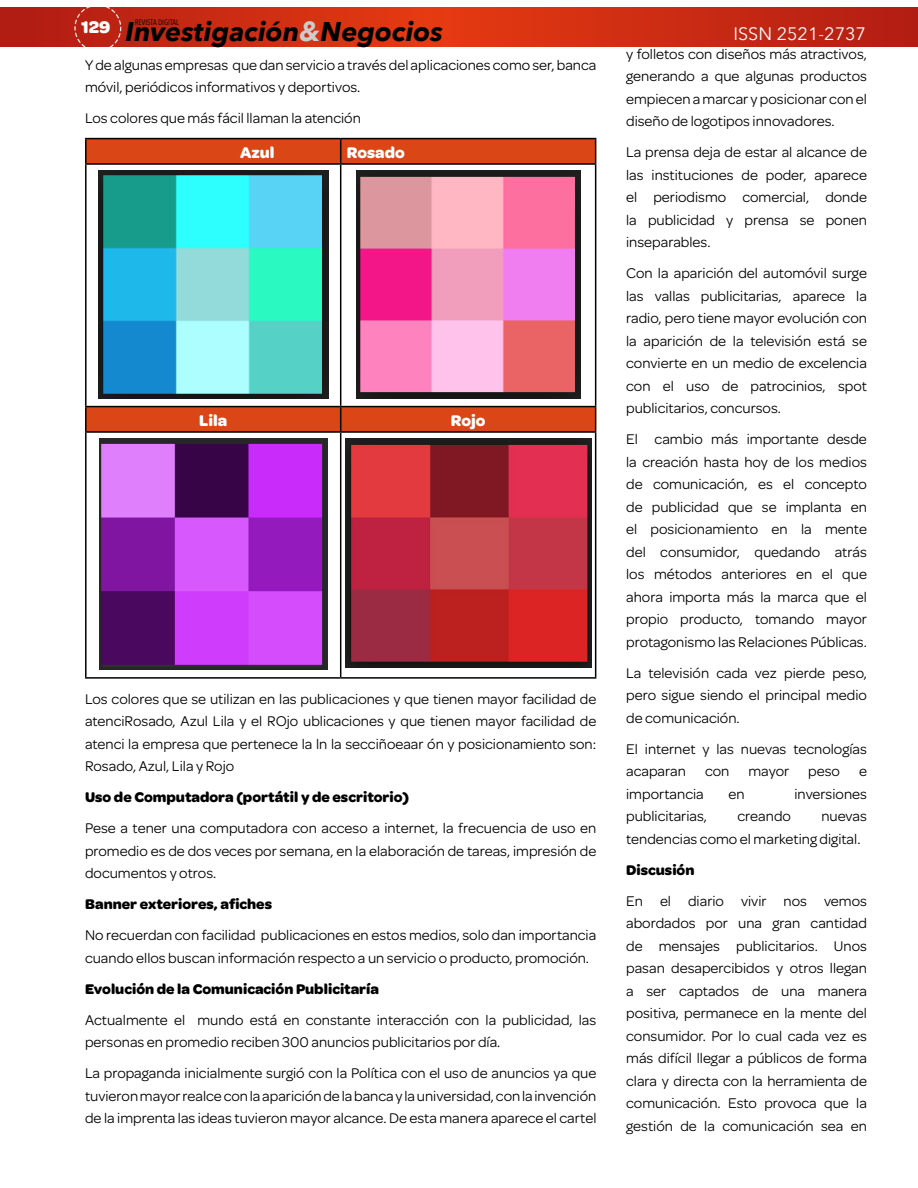
<style>
.page{position:relative;width:918px;height:1188px;background:#fff}
.page>*{position:absolute;margin:0;border:0;box-sizing:border-box;transform-origin:0 0}
.t1{font:italic 700 27px "Avenir Next";color:#000}
.t2{font:18px "Avenir Next";color:#fff}
.t3{font:700 16.5px "Omnes";color:#fff}
.t4{font:15px/22.5px "Omnes";color:#000;text-align:justify}
.t5{font:700 15px "Omnes";color:#000}
.t6{font:7.8px "Avenir Next Condensed";color:#000}
.s1{color:#ccc}
</style>
<div class="page">
<svg style="left:0;top:7px;width:918px;height:40px;background:#cc2c12"></svg>
<div style="left:59px;top:7px;width:83px;height:40px;background:#bb2213"></div>
<svg style="left:87px;top:139px;width:508px;height:292px;fill:#da4615"></svg>
<hr style="left:85px;top:138px;width:256px;height:1px;background:#000">
<hr style="left:85px;top:139px;width:2px;height:24px;background:#000">
<hr style="left:341px;top:138px;width:255px;height:1px;background:#000">
<svg style="left:340px;top:139px;width:1px;height:24px"></svg>
<svg style="left:595px;top:139px;width:1px;height:24px"></svg>
<hr style="left:85px;top:163px;width:256px;height:2px;background:#000">
<hr style="left:85px;top:165px;width:2px;height:241px;background:#000">
<hr style="left:341px;top:163px;width:255px;height:2px;background:#000">
<hr style="left:340px;top:165px;width:1px;height:241px;background:#000">
<hr style="left:595px;top:165px;width:1px;height:241px;background:#000">
<hr style="left:85px;top:406px;width:256px;height:1px;background:#000">
<hr style="left:85px;top:407px;width:2px;height:24px;background:#000">
<hr style="left:341px;top:406px;width:255px;height:1px;background:#000">
<svg style="left:340px;top:407px;width:1px;height:24px"></svg>
<svg style="left:595px;top:407px;width:1px;height:24px"></svg>
<hr style="left:85px;top:431px;width:256px;height:2px;background:#000">
<hr style="left:85px;top:433px;width:2px;height:244px;background:#000">
<hr style="left:341px;top:431px;width:255px;height:2px;background:#000">
<hr style="left:340px;top:433px;width:1px;height:244px;background:#000">
<hr style="left:595px;top:433px;width:1px;height:244px;background:#000">
<hr style="left:85px;top:677px;width:256px;height:2px;background:#000">
<hr style="left:341px;top:677px;width:255px;height:2px;background:#000">
<img style="left:98px;top:170px;width:230px;height:228px">
<img style="left:356px;top:170px;width:224px;height:228px">
<img style="left:99px;top:438px;width:228px;height:232px">
<img style="left:345px;top:438px;width:246px;height:230px">
<p class="t6" style="left:135px;top:16px;width:46px">REVISTA DIGITAL</p>
<h1 class="t1" style="left:81px;top:8px;width:363px"><sup>129</sup> Investigación<span class="s1">&amp;</span>Negocios</h1>
<p class="t4" style="left:85px;top:53px;width:513px">Y de algunas empresas que dan servicio a través del aplicaciones como ser, banca móvil, periódicos informativos y deportivos.</p>
<p class="t4" style="left:85px;top:106px;width:277px">Los colores que más fácil llaman la atención</p>
<p class="t3" style="left:240px;top:140px;width:36px">Azul</p>
<p class="t3" style="left:347px;top:140px;width:60px">Rosado</p>
<p class="t3" style="left:199px;top:408px;width:30px">Lila</p>
<p class="t3" style="left:451px;top:408px;width:36px">Rojo</p>
<p class="t4" style="left:85px;top:687px;width:513px">Los colores que se utilizan en las publicaciones y que tienen mayor facilidad de atenciRosado, Azul Lila y el ROjo ublicaciones y que tienen mayor facilidad de atenci la empresa que pertenece la ln la secciñoeaar ón y posicionamiento son:<br>Rosado, Azul, Lila y Rojo</p>
<p class="t5" style="left:85px;top:786px;width:326px">Uso de Computadora (portátil y de escritorio)</p>
<p class="t4" style="left:85px;top:816px;width:513px">Pese a tener una computadora con acceso a internet, la frecuencia de uso en promedio es de dos veces por semana, en la elaboración de tareas, impresión de documentos y otros.</p>
<p class="t5" style="left:85px;top:893px;width:189px">Banner exteriores, afiches</p>
<p class="t4" style="left:85px;top:923px;width:513px">No recuerdan con facilidad publicaciones en estos medios, solo dan importancia cuando ellos buscan información respecto a un servicio o producto, promoción.</p>
<p class="t5" style="left:85px;top:978px;width:296px">Evolución de la Comunicación Publicitaría</p>
<p class="t4" style="left:85px;top:1008px;width:513px">Actualmente el mundo está en constante interacción con la publicidad, las personas en promedio reciben 300 anuncios publicitarios por día.</p>
<p class="t4" style="left:85px;top:1061px;width:513px">La propaganda inicialmente surgió con la Política con el uso de anuncios ya que tuvieron mayor realce con la aparición de la banca y la universidad, con la invención de la imprenta las ideas tuvieron mayor alcance. De esta manera aparece el cartel</p>
<p class="t2" style="left:734px;top:19px;width:134px">ISSN 2521-2737</p>
<p class="t4" style="left:626px;top:42px;width:242px">y folletos con diseños más atractivos, generando a que algunas productos empiecen a marcar y posicionar con el diseño de logotipos innovadores.</p>
<p class="t4" style="left:626px;top:140px;width:242px">La prensa deja de estar al alcance de las instituciones de poder, aparece el periodismo comercial, donde la publicidad y prensa se ponen inseparables.</p>
<p class="t4" style="left:626px;top:261px;width:242px">Con la aparición del automóvil surge las vallas publicitarias, aparece la radio, pero tiene mayor evolución con la aparición de la televisión está se convierte en un medio de excelencia con el uso de patrocinios, spot publicitarios, concursos.</p>
<p class="t4" style="left:626px;top:427px;width:242px">El cambio más importante desde la creación hasta hoy de los medios de comunicación, es el concepto de publicidad que se implanta en el posicionamiento en la mente del consumidor, quedando atrás los métodos anteriores en el que ahora importa más la marca que el propio producto, tomando mayor protagonismo las Relaciones Públicas.</p>
<p class="t4" style="left:626px;top:661px;width:242px">La televisión cada vez pierde peso, pero sigue siendo el principal medio de comunicación.</p>
<p class="t4" style="left:626px;top:737px;width:242px">El internet y las nuevas tecnologías acaparan</p>
<p class="t4" style="left:705px;top:759px;width:26px">con</p>
<p class="t4" style="left:748px;top:759px;width:42px">mayor</p>
<p class="t4" style="left:808px;top:759px;width:33px">peso</p>
<p class="t4" style="left:859px;top:759px;width:9px">e</p>
<p class="t4" style="left:626px;top:782px;width:79px">importancia</p>
<p class="t4" style="left:729px;top:782px;width:18px">en</p>
<p class="t4" style="left:794px;top:782px;width:74px">inversiones</p>
<p class="t4" style="left:626px;top:804px;width:82px">publicitarias,</p>
<p class="t4" style="left:738px;top:804px;width:55px">creando</p>
<p class="t4" style="left:626px;top:804px;width:242px;text-indent:195px">nuevas tendencias como el marketing digital.</p>
<p class="t5" style="left:626px;top:859px;width:70px">Discusión</p>
<p class="t4" style="left:626px;top:889px;width:242px">En el diario vivir nos vemos abordados por una gran cantidad de mensajes publicitarios. Unos pasan desapercibidos y otros llegan a ser captados de una manera positiva, permanece en la mente del consumidor. Por lo cual cada vez es más difícil llegar a públicos de forma clara y directa con la herramienta de comunicación. Esto provoca que la gestión de la comunicación sea en</p>
</div>
